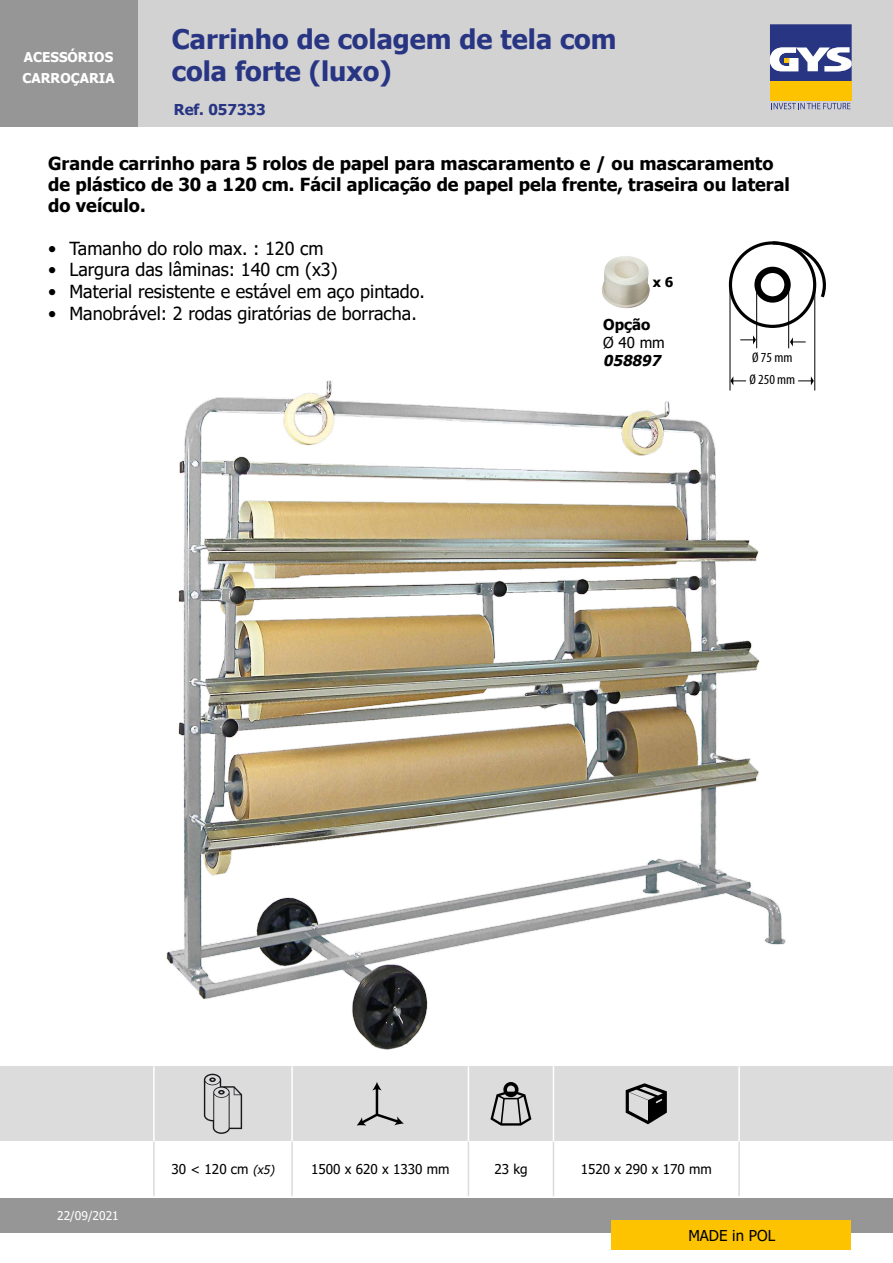
<style>
.page{position:relative;width:893px;height:1263px;background:#fff}
.page>*{position:absolute;margin:0;border:0;box-sizing:border-box;transform-origin:0 0}
.t1{font:700 27px/32.4px "Tahoma";color:#283583}
.t2{font:700 18px/21px "Tahoma";color:#000}
.t3{font:18px "Tahoma";color:#000}
.t4{font:15px "Tahoma";color:#000}
.t5{font:700 15px "Tahoma";color:#283583}
.t6{font:italic 700 15px "Tahoma";color:#000}
.t7{font:700 15px "Tahoma";color:#000}
.t8{font:condensed 13.95px/21.6px "Myriad Pro";color:#000;scale:1.05 1}
.t9{font:13.5px "Tahoma";color:#000}
.t10{font:700 13.5px/21px "Tahoma";color:#fff}
.t11{font:700 13.5px "Tahoma";color:#000}
.t12{font:12px "Tahoma";color:#fff}
.s1{font-style:italic;font-size:12px}
</style>
<div class="page">
<div style="left:137px;top:0;width:756px;height:127px;background:#d2d2d2"></div>
<div style="left:0;top:1198px;width:893px;height:34px;background:#969696"></div>
<div style="left:0;top:0;width:137px;height:127px;background:#969696"></div>
<div style="left:611px;top:1220px;width:239px;height:30px;background:#fdc300"></div>
<div style="left:0;top:1066px;width:893px;height:75px;background:#dcdcdc"></div>
<hr style="left:153px;top:1066px;width:2px;height:75px;background:#fff">
<hr style="left:291px;top:1066px;width:2px;height:75px;background:#fff">
<hr style="left:153px;top:1141px;width:2px;height:55px;background:#dcdcdc">
<hr style="left:291px;top:1141px;width:2px;height:55px;background:#dcdcdc">
<hr style="left:468px;top:1141px;width:1px;height:55px;background:#dcdcdc">
<hr style="left:553px;top:1141px;width:1px;height:55px;background:#dcdcdc">
<hr style="left:738px;top:1141px;width:2px;height:55px;background:#dcdcdc">
<hr style="left:468px;top:1066px;width:1px;height:75px;background:#fff">
<hr style="left:553px;top:1066px;width:1px;height:75px;background:#fff">
<hr style="left:738px;top:1066px;width:2px;height:75px;background:#fff">
<svg style="left:204px;top:1074px;width:38px;height:60px"></svg>
<svg style="left:357px;top:1082px;width:47px;height:44px"></svg>
<svg style="left:490px;top:1082px;width:41px;height:43px"></svg>
<svg style="left:626px;top:1083px;width:41px;height:41px"></svg>
<div style="left:770px;top:81px;width:82px;height:19px;background:#fdc300"></div>
<svg style="left:770px;top:24px;width:82px;height:57px;background:#636ca3"></svg>
<svg style="left:773px;top:103px;width:77px;height:6px"></svg>
<img style="left:166px;top:381px;width:620px;height:668px">
<img style="left:602px;top:256px;width:48px;height:52px">
<div style="left:754px;top:267px;width:37px;height:36px;border:6px solid #000;border-radius:50%"></div>
<div style="left:729px;top:241px;width:87px;height:87px;border:3px solid #000;border-radius:50%"></div>
<svg style="left:770px;top:241px;width:56px;height:60px"></svg>
<hr style="left:756px;top:287px;width:1px;height:61px;background:#000">
<hr style="left:730px;top:287px;width:1px;height:103px;background:#000">
<hr style="left:788px;top:287px;width:1px;height:61px;background:#000">
<hr style="left:814px;top:287px;width:1px;height:103px;background:#000">
<svg style="left:740px;top:335px;width:16px;height:9px"></svg>
<svg style="left:798px;top:376px;width:16px;height:9px"></svg>
<svg style="left:730px;top:376px;width:16px;height:9px"></svg>
<svg style="left:790px;top:337px;width:16px;height:9px"></svg>
<p class="t10" style="left:23px;top:47px;width:94px">ACESSÓRIOS<br>CARROÇARIA</p>
<h1 class="t1" style="left:172px;top:24px;width:446px">Carrinho de colagem de tela com cola forte (luxo)</h1>
<p class="t5" style="left:174px;top:99px;width:93px">Ref. 057333</p>
<p class="t2" style="left:48px;top:153px;width:743px">Grande carrinho para 5 rolos de papel para mascaramento e / ou mascaramento de plástico de 30 a 120 cm. Fácil aplicação de papel pela frente, traseira ou lateral do veículo.</p>
<p class="t3" style="left:48px;top:236px;width:277px">• Tamanho do rolo max. : 120 cm</p>
<p class="t3" style="left:48px;top:258px;width:291px">• Largura das lâminas: 140 cm (x3)</p>
<p class="t3" style="left:48px;top:279px;width:378px">• Material resistente e estável em aço pintado.</p>
<p class="t3" style="left:48px;top:301px;width:370px">• Manobrável: 2 rodas giratórias de borracha.</p>
<p class="t11" style="left:653px;top:272px;width:22px">x 6</p>
<p class="t7" style="left:603px;top:314px;width:49px">Opção</p>
<p class="t4" style="left:603px;top:332px;width:63px">Ø 40 mm</p>
<p class="t6" style="left:603px;top:350px;width:63px">058897</p>
<p class="t8" style="left:749px;top:346px;width:45px">Ø 75 mm<br>Ø 250 mm</p>
<p class="t12" style="left:57px;top:1207px;width:63px">22/09/2021</p>
<p class="t9" style="left:172px;top:1160px;width:107px">30 &lt; 120 cm <span class="s1">(x5)</span></p>
<p class="t9" style="left:311px;top:1160px;width:140px">1500 x 620 x 1330 mm</p>
<p class="t9" style="left:494px;top:1160px;width:35px">23 kg</p>
<p class="t9" style="left:581px;top:1160px;width:132px">1520 x 290 x 170 mm</p>
<p class="t4" style="left:688px;top:1225px;width:88px">MADE in POL</p>
</div>
